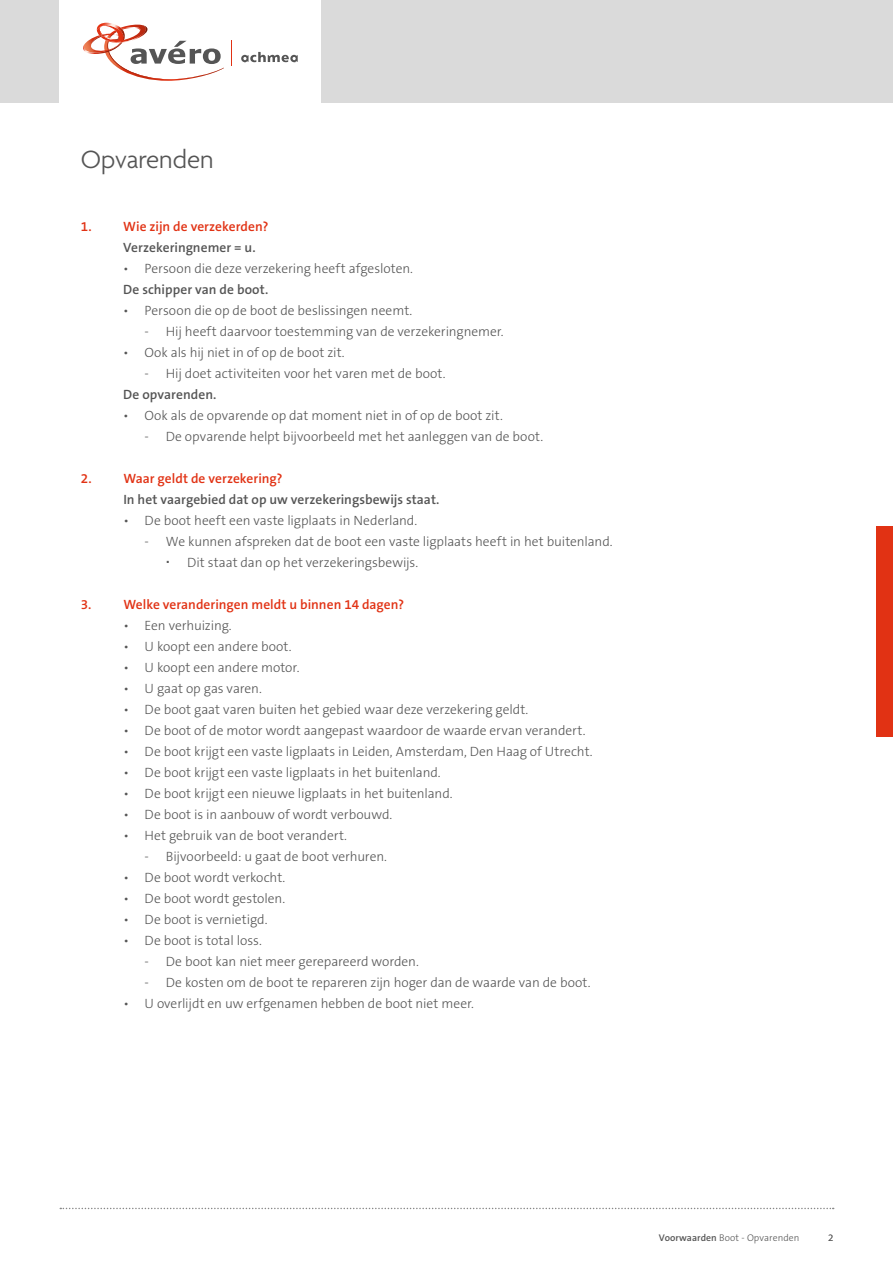
<style>
.page{position:relative;width:893px;height:1263px;background:#fff}
.page>*{position:absolute;margin:0;border:0;box-sizing:border-box;transform-origin:0 0}
.t1{font:300 27px "Agenda";color:#555}
.t2{font:300 13.5px/21px "The Sans B3";color:#555}
.t3{font:600 13.5px "The Sans B6";letter-spacing:.005em;color:#555}
.t4{font:600 13.5px "The Sans B6";color:#e13214}
.t5{font:300 9.75px "The Sans B3";letter-spacing:.005em;color:#555}
.s1{font-family:"The Sans B6";font-weight:600}
</style>
<div class="page">
<div style="left:0;top:0;width:893px;height:103px;background:#dadada"></div>
<div style="left:60px;top:0;width:261px;height:103px;background:#fff"></div>
<svg style="left:241px;top:52px;width:57px;height:10px"></svg>
<svg style="left:83px;top:22px;width:141px;height:59px"></svg>
<svg style="left:231px;top:41px;width:1px;height:25px"></svg>
<svg style="left:60px;top:1208px;width:774px;height:1px"></svg>
<div style="left:876px;top:526px;width:17px;height:211px;background:#e13214"></div>
<h1 class="t1" style="left:81px;top:145px;width:134px">Opvarenden</h1>
<p class="t4" style="left:81px;top:219px;width:189px">1. Wie zijn de verzekerden?</p>
<p class="t3" style="left:123px;top:240px;width:134px">Verzekeringnemer = u.</p>
<p class="t2" style="left:123px;top:259px;width:291px">• Persoon die deze verzekering heeft afgesloten.</p>
<p class="t3" style="left:123px;top:282px;width:147px">De schipper van de boot.</p>
<p class="t2" style="left:123px;top:301px;width:290px">• Persoon die op de boot de beslissingen neemt.</p>
<p class="t2" style="left:145px;top:322px;width:361px">- Hij heeft daarvoor toestemming van de verzekeringnemer.</p>
<p class="t2" style="left:123px;top:343px;width:223px">• Ook als hij niet in of op de boot zit.</p>
<p class="t2" style="left:145px;top:364px;width:302px">- Hij doet activiteiten voor het varen met de boot.</p>
<p class="t3" style="left:123px;top:387px;width:95px">De opvarenden.</p>
<p class="t2" style="left:123px;top:406px;width:381px">• Ook als de opvarende op dat moment niet in of op de boot zit.</p>
<p class="t2" style="left:145px;top:427px;width:400px">- De opvarende helpt bijvoorbeeld met het aanleggen van de boot.</p>
<p class="t4" style="left:81px;top:471px;width:203px">2. Waar geldt de verzekering?</p>
<p class="t3" style="left:123px;top:492px;width:318px">In het vaargebied dat op uw verzekeringsbewijs staat.</p>
<p class="t2" style="left:123px;top:511px;width:295px">• De boot heeft een vaste ligplaats in Nederland.</p>
<p class="t2" style="left:187px;top:532px;width:427px;text-indent:-43px">- We kunnen afspreken dat de boot een vaste ligplaats heeft in het buitenland.<br>Dit staat dan op het verzekeringsbewijs.</p>
<p class="t4" style="left:81px;top:597px;width:325px">3. Welke veranderingen meldt u binnen 14 dagen?</p>
<p class="t2" style="left:123px;top:616px;width:110px">• Een verhuizing.</p>
<p class="t2" style="left:123px;top:637px;width:170px">• U koopt een andere boot.</p>
<p class="t2" style="left:123px;top:658px;width:178px">• U koopt een andere motor.</p>
<p class="t2" style="left:123px;top:679px;width:140px">• U gaat op gas varen.</p>
<p class="t2" style="left:123px;top:700px;width:407px">• De boot gaat varen buiten het gebied waar deze verzekering geldt.</p>
<p class="t2" style="left:123px;top:721px;width:464px">• De boot of de motor wordt aangepast waardoor de waarde ervan verandert.</p>
<p class="t2" style="left:123px;top:742px;width:471px">• De boot krijgt een vaste ligplaats in Leiden, Amsterdam, Den Haag of Utrecht.</p>
<p class="t2" style="left:123px;top:763px;width:319px">• De boot krijgt een vaste ligplaats in het buitenland.</p>
<p class="t2" style="left:123px;top:784px;width:331px">• De boot krijgt een nieuwe ligplaats in het buitenland.</p>
<p class="t2" style="left:123px;top:805px;width:270px">• De boot is in aanbouw of wordt verbouwd.</p>
<p class="t2" style="left:123px;top:826px;width:225px">• Het gebruik van de boot verandert.</p>
<p class="t2" style="left:145px;top:847px;width:244px">- Bijvoorbeeld: u gaat de boot verhuren.</p>
<p class="t2" style="left:123px;top:868px;width:164px">• De boot wordt verkocht.</p>
<p class="t2" style="left:123px;top:889px;width:163px">• De boot wordt gestolen.</p>
<p class="t2" style="left:123px;top:910px;width:146px">• De boot is vernietigd.</p>
<p class="t2" style="left:123px;top:931px;width:140px">• De boot is total loss.</p>
<p class="t2" style="left:145px;top:952px;width:276px">- De boot kan niet meer gerepareerd worden.</p>
<p class="t2" style="left:145px;top:973px;width:447px">- De kosten om de boot te repareren zijn hoger dan de waarde van de boot.</p>
<p class="t2" style="left:123px;top:994px;width:352px">• U overlijdt en uw erfgenamen hebben de boot niet meer.</p>
<p class="t5" style="left:659px;top:1233px;width:142px"><span class="s1">Voorwaarden</span> Boot - Opvarenden</p>
<p class="t5" style="left:828px;top:1233px;width:7px">2</p>
</div>
